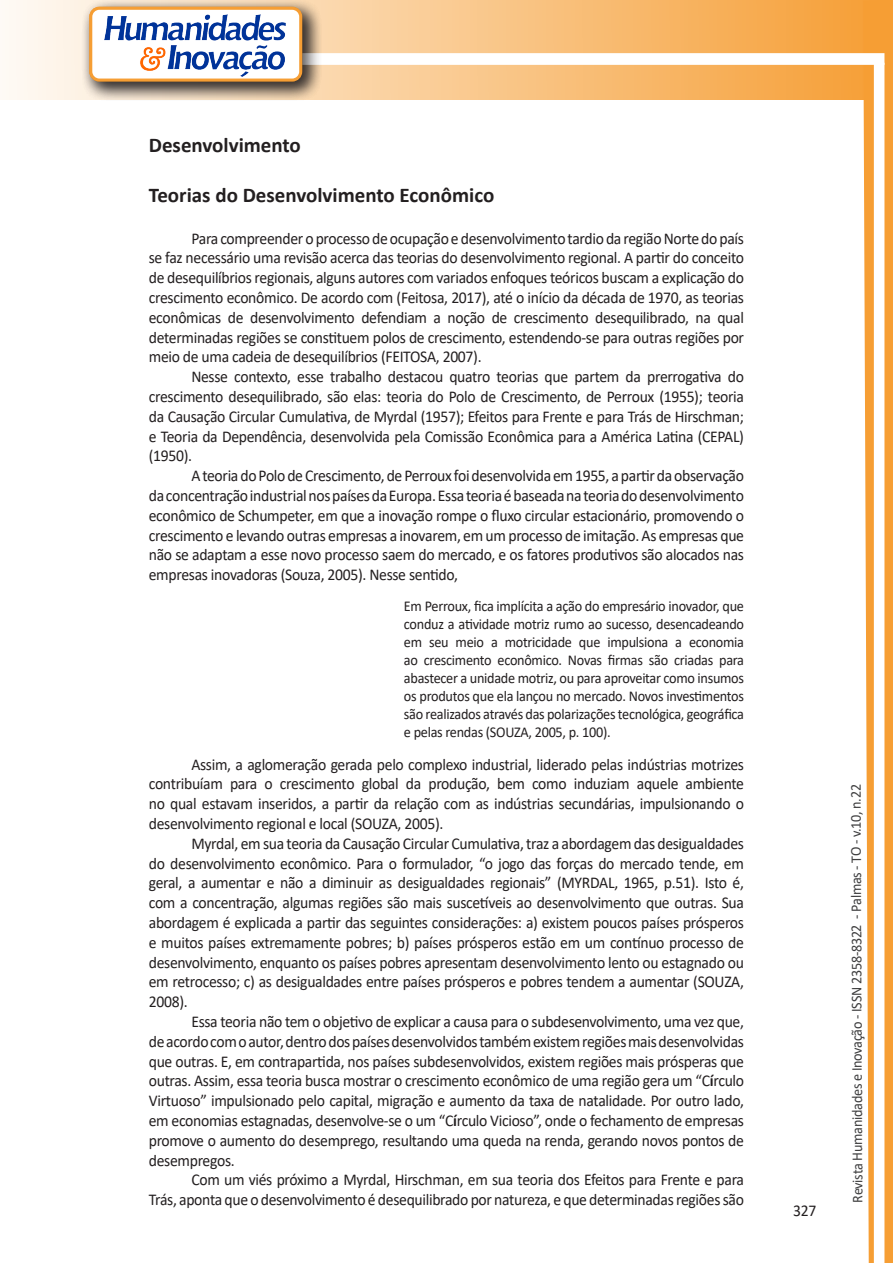
<style>
.page{position:relative;width:893px;height:1263px;background:#fff}
.page>*{position:absolute;margin:0;border:0;box-sizing:border-box;transform-origin:0 0}
.Titulo_2{font:700 21px "Calibri";color:#231f20}
.texto{font:16.5px/19.8px "Calibri";letter-spacing:-.02em;color:#231f20;text-align:justify;scale:.95 1}
.citacao{font:15px/18px "Calibri";letter-spacing:-.02em;color:#231f20;text-align:justify;scale:.95 1}
.t1{font:15px "Calibri";letter-spacing:-.025em;color:#3e3e3f;scale:.95 1}
.s1{font-weight:700}
</style>
<div class="page">
<svg style="left:5px;top:0;width:858px;height:100px"></svg>
<div style="left:302px;top:53px;width:582px;height:12px;background:#fff;border:2px solid #fff"></div>
<svg style="left:863px;top:0;width:30px;height:1263px"></svg>
<div style="left:81px;top:0;width:241px;height:102px;background:#231f20;opacity:.75"></div>
<div style="left:91px;top:8px;width:210px;height:72px;background:#fff;border-radius:9px"></div>
<img style="left:104px;top:14px;width:181px;height:62px">
<div style="left:89px;top:7px;width:213px;height:75px;border:3px solid #f69e34;border-radius:9px"></div>
<p class="Titulo_2" style="left:149px;top:130px;width:154px">Desenvolvimento</p>
<p class="Titulo_2" style="left:149px;top:180px;width:347px">Teorias do Desenvolvimento Econômico</p>
<p class="texto" style="left:149px;top:228px;width:628px;text-indent:43px">Para compreender o processo de ocupação e desenvolvimento tardio da região Norte do país se faz necessário uma revisão acerca das teorias do desenvolvimento regional. A partir do conceito de desequilíbrios regionais, alguns autores com variados enfoques teóricos buscam a explicação do crescimento econômico. De acordo com (Feitosa, 2017), até o início da década de 1970, as teorias econômicas de desenvolvimento defendiam a noção de crescimento desequilibrado, na qual determinadas regiões se constituem polos de crescimento, estendendo-se para outras regiões por meio de uma cadeia de desequilíbrios (FEITOSA, 2007).</p>
<p class="texto" style="left:149px;top:366px;width:628px;text-indent:43px">Nesse contexto, esse trabalho destacou quatro teorias que partem da prerrogativa do crescimento desequilibrado, são elas: teoria do Polo de Crescimento, de Perroux (1955); teoria da Causação Circular Cumulativa, de Myrdal (1957); Efeitos para Frente e para Trás de Hirschman; e Teoria da Dependência, desenvolvida pela Comissão Econômica para a América Latina (CEPAL) (1950).</p>
<p class="texto" style="left:149px;top:465px;width:628px;text-indent:43px">A teoria do Polo de Crescimento, de Perroux foi desenvolvida em 1955, a partir da observação da concentração industrial nos países da Europa. Essa teoria é baseada na teoria do desenvolvimento econômico de Schumpeter, em que a inovação rompe o fluxo circular estacionário, promovendo o crescimento e levando outras empresas a inovarem, em um processo de imitação. As empresas que não se adaptam a esse novo processo saem do mercado, e os fatores produtivos são alocados nas empresas inovadoras (Souza, 2005). Nesse sentido,</p>
<p class="citacao" style="left:404px;top:597px;width:360px">Em Perroux, fica implícita a ação do empresário inovador, que conduz a atividade motriz rumo ao sucesso, desencadeando em seu meio a motricidade que impulsiona a economia ao crescimento econômico. Novas firmas são criadas para abastecer a unidade motriz, ou para aproveitar como insumos os produtos que ela lançou no mercado. Novos investimentos são realizados através das polarizações tecnológica, geográfica e pelas rendas (SOUZA, 2005, p. 100).</p>
<p class="texto" style="left:149px;top:754px;width:628px;text-indent:43px">Assim, a aglomeração gerada pelo complexo industrial, liderado pelas indústrias motrizes contribuíam para o crescimento global da produção, bem como induziam aquele ambiente no qual estavam inseridos, a partir da relação com as indústrias secundárias, impulsionando o desenvolvimento regional e local (SOUZA, 2005).</p>
<p class="texto" style="left:149px;top:833px;width:628px;text-indent:43px">Myrdal, em sua teoria da Causação Circular Cumulativa, traz a abordagem das desigualdades do desenvolvimento econômico. Para o formulador, “o jogo das forças do mercado tende, em geral, a aumentar e não a diminuir as desigualdades regionais” (MYRDAL, 1965, p.51). Isto é, com a concentração, algumas regiões são mais suscetíveis ao desenvolvimento que outras. Sua abordagem é explicada a partir das seguintes considerações: a) existem poucos países prósperos e muitos países extremamente pobres; b) países prósperos estão em um contínuo processo de desenvolvimento, enquanto os países pobres apresentam desenvolvimento lento ou estagnado ou em retrocesso; c) as desigualdades entre países prósperos e pobres tendem a aumentar (SOUZA, 2008).</p>
<p class="texto" style="left:149px;top:1011px;width:628px;text-indent:43px">Essa teoria não tem o objetivo de explicar a causa para o subdesenvolvimento, uma vez que, de acordo com o autor, dentro dos países desenvolvidos também existem regiões mais desenvolvidas que outras. E, em contrapartida, nos países subdesenvolvidos, existem regiões mais prósperas que outras. Assim, essa teoria busca mostrar o crescimento econômico de uma região gera um “C<span class="s1">í</span>rculo Virtuoso” impulsionado pelo capital, migração e aumento da taxa de natalidade. Por outro lado, em economias estagnadas, desenvolve-se o um “C<span class="s1">í</span>rculo Vicioso”, onde o fechamento de empresas promove o aumento do desemprego, resultando uma queda na renda, gerando novos pontos de desempregos.</p>
<p class="texto" style="left:149px;top:1170px;width:628px;text-align:right">Com um viés próximo a Myrdal, Hirschman, em sua teoria dos Efeitos para Frente e para<br>Trás, aponta que o desenvolvimento é desequilibrado por natureza, e que determinadas regiões são</p>
<p class="texto" style="left:793px;top:1200px;width:26px">327</p>
<p class="t1" style="left:846px;top:1203px;width:442px;rotate:-90deg">Revista Humanidades e Inovação - ISSN 2358-8322 - Palmas - TO - v.10, n.22</p>
</div>
